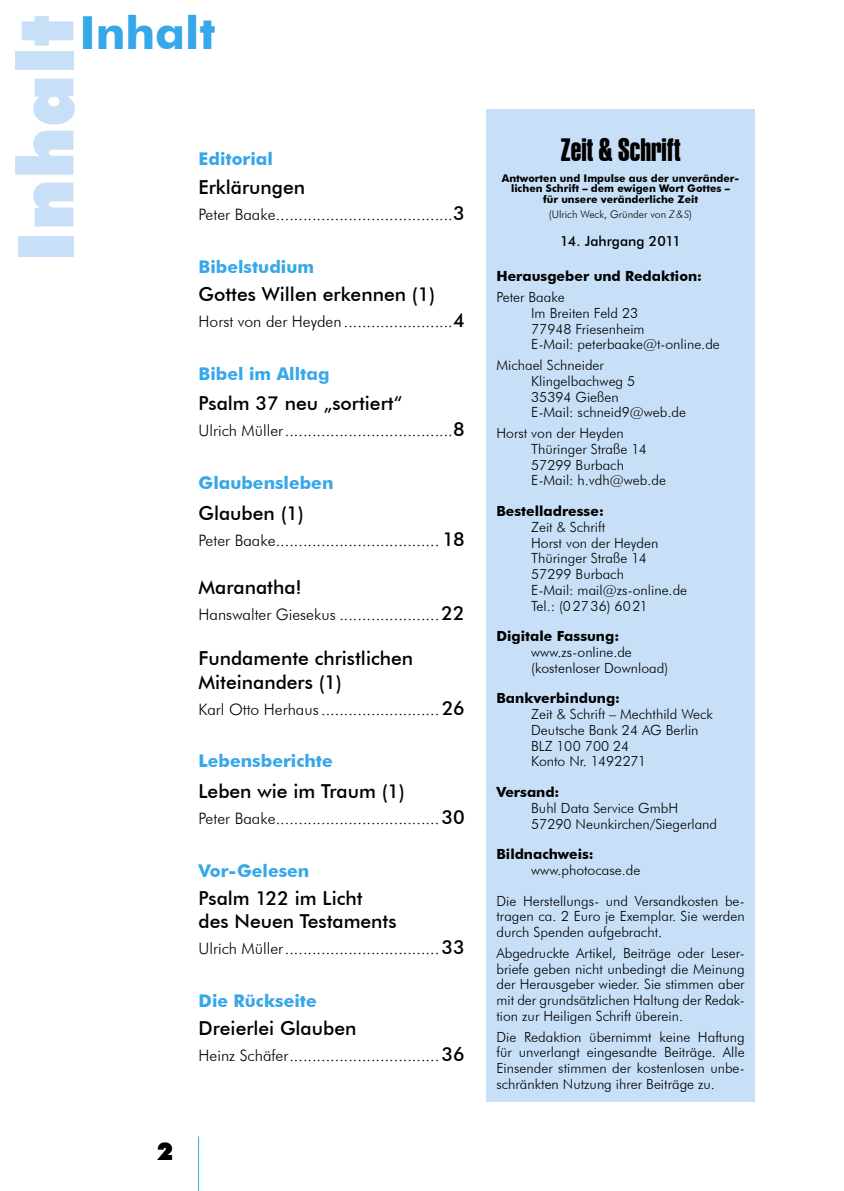
<style>
.page{position:relative;width:844px;height:1191px;background:#fff}
.page>*{position:absolute;margin:0;border:0;box-sizing:border-box;transform-origin:0 0}
.t1{font:900 77px "Futura BT";color:#c8e0f7}
.t2{font:700 45.5px "Futura BT";color:#36a7e9}
.Impressum_Ueberschriften{font:31.5px "Swiss 911 BT Extra Compressed";color:#000}
.Links{font:900 24.5px "Futura BT";color:#000}
.Introtext{font:500 19.25px/23.1px "Futura BT";color:#000}
.Introtext-2{font:700 17.5px "Futura BT";color:#36a7e9}
.Introtext-3{font:300 15.75px "Futura BT";color:#000}
.Impressum{font:300 14px/15.8px "Futura BT";color:#000;text-align:justify}
.Impressum_Ueberschriften-2{font:700 14px "Futura BT";color:#000}
.Impressum_Ueberschriften-3{font:300 14px "Futura BT";color:#000}
.Impressum_Ueberschriften-4{font:500 14px "Futura BT";color:#000}
.Impressum_Ueberschriften-5{font:700 10.5px/10.5px "Futura BT";color:#000;text-align:center}
.Impressum_Ueberschriften-6{font:300 10.5px "Futura BT";color:#000}
.s1{font-weight:500;font-size:19.25px}
.s2{font-style:italic}
</style>
<div class="page">
<hr style="left:198px;top:1136px;width:1px;height:55px;background:#36a7e9">
<div style="left:486px;top:109px;width:268px;height:992px;background:#c8e0f7"></div>
<p class="t1" style="left:-1px;top:262px;width:248px;rotate:-90deg">Inhalt</p>
<p class="t2" style="left:79px;top:6px;width:138px">Inhalt</p>
<p class="Introtext-2" style="left:198px;top:148px;width:76px">Editorial</p>
<p class="Introtext" style="left:198px;top:175px;width:108px">Erklärungen</p>
<p class="Introtext-3" style="left:198px;top:205px;width:267px">Peter Baake .......................................<span class="s1">3</span></p>
<p class="Introtext-2" style="left:198px;top:256px;width:117px">Bibelstudium</p>
<p class="Introtext" style="left:198px;top:282px;width:238px">Gottes Willen erkennen (1)</p>
<p class="Introtext-3" style="left:198px;top:312px;width:267px">Horst von der Heyden ........................<span class="s1">4</span></p>
<p class="Introtext-2" style="left:198px;top:363px;width:132px">Bibel im Alltag</p>
<p class="Introtext" style="left:198px;top:392px;width:205px">Psalm 37 neu „sortiert“</p>
<p class="Introtext-3" style="left:198px;top:421px;width:267px">Ulrich Müller .....................................<span class="s1">8</span></p>
<p class="Introtext-2" style="left:198px;top:472px;width:136px">Glaubensleben</p>
<p class="Introtext" style="left:198px;top:501px;width:107px">Glauben (1)</p>
<p class="Introtext-3" style="left:198px;top:530px;width:268px">Peter Baake .................................... <span class="s1">18</span></p>
<p class="Introtext" style="left:198px;top:575px;width:105px">Maranatha!</p>
<p class="Introtext-3" style="left:198px;top:604px;width:267px">Hanswalter Giesekus ......................<span class="s1">22</span></p>
<p class="Introtext" style="left:198px;top:647px;width:216px">Fundamente christlichen<br>Miteinanders (1)</p>
<p class="Introtext-3" style="left:198px;top:699px;width:267px">Karl Otto Herhaus .......................... <span class="s1">26</span></p>
<p class="Introtext-2" style="left:198px;top:750px;width:136px">Lebensberichte</p>
<p class="Introtext" style="left:198px;top:779px;width:208px">Leben wie im Traum (1)</p>
<p class="Introtext-3" style="left:198px;top:808px;width:267px">Peter Baake ....................................<span class="s1">30</span></p>
<p class="Introtext-2" style="left:198px;top:859px;width:112px">Vor-Gelesen</p>
<p class="Introtext" style="left:198px;top:886px;width:199px">Psalm 122 im Licht des Neuen Testaments</p>
<p class="Introtext-3" style="left:198px;top:939px;width:267px">Ulrich Müller ..................................<span class="s1">33</span></p>
<p class="Introtext-2" style="left:198px;top:990px;width:120px">Die Rückseite</p>
<p class="Introtext" style="left:198px;top:1017px;width:159px">Dreierlei Glauben</p>
<p class="Introtext-3" style="left:198px;top:1046px;width:267px">Heinz Schäfer .................................<span class="s1">36</span></p>
<p class="Links" style="left:157px;top:1136px;width:18px">2</p>
<p class="Impressum_Ueberschriften" style="left:560px;top:132px;width:121px">Zeit &amp; Schrift</p>
<p class="Impressum_Ueberschriften-5" style="left:501px;top:173px;width:239px">Antworten und Impulse aus der unveränder&shy;lichen Schrift – dem ewigen Wort Gottes –<br>für unsere veränderliche Zeit</p>
<p class="Impressum_Ueberschriften-6" style="left:549px;top:208px;width:145px">(Ulrich Weck, Gründer von <span class="s2">Z &amp; S</span>)</p>
<p class="Impressum_Ueberschriften-4" style="left:560px;top:232px;width:122px">14. Jahrgang 2011</p>
<p class="Impressum_Ueberschriften-2" style="left:496px;top:268px;width:207px">Herausgeber und Redaktion:</p>
<p class="Impressum" style="left:496px;top:289px;width:70px">Peter Baake</p>
<p class="Impressum" style="left:531px;top:305px;width:109px">Im Breiten Feld 23</p>
<p class="Impressum" style="left:531px;top:321px;width:115px">77948 Friesenheim</p>
<p class="Impressum" style="left:531px;top:336px;width:190px">E-Mail: peterbaake@t-online.de</p>
<p class="Impressum" style="left:496px;top:357px;width:109px">Michael Schneider</p>
<p class="Impressum" style="left:531px;top:373px;width:106px">Klingelbachweg 5</p>
<p class="Impressum" style="left:531px;top:389px;width:89px">35394 Gießen</p>
<p class="Impressum" style="left:531px;top:404px;width:156px">E-Mail: schneid9@web.de</p>
<p class="Impressum" style="left:496px;top:425px;width:129px">Horst von der Heyden</p>
<p class="Impressum" style="left:531px;top:441px;width:117px">Thüringer Straße 14</p>
<p class="Impressum" style="left:531px;top:457px;width:94px">57299 Burbach</p>
<p class="Impressum" style="left:531px;top:472px;width:136px">E-Mail: h.vdh@web.de</p>
<p class="Impressum_Ueberschriften-2" style="left:496px;top:502px;width:109px">Bestelladresse:</p>
<p class="Impressum" style="left:531px;top:519px;width:75px">Zeit &amp; Schrift</p>
<p class="Impressum" style="left:531px;top:534px;width:129px">Horst von der Heyden</p>
<p class="Impressum" style="left:531px;top:550px;width:117px">Thüringer Straße 14</p>
<p class="Impressum" style="left:531px;top:566px;width:94px">57299 Burbach</p>
<p class="Impressum" style="left:531px;top:582px;width:157px">E-Mail: mail@zs-online.de</p>
<p class="Impressum" style="left:531px;top:597px;width:118px">Tel.: (0 27 36) 60 21</p>
<p class="Impressum_Ueberschriften-2" style="left:496px;top:628px;width:124px">Digitale Fassung:</p>
<p class="Impressum" style="left:531px;top:644px;width:102px">www.zs-online.de</p>
<p class="Impressum" style="left:531px;top:660px;width:138px">(kostenloser Download)</p>
<p class="Impressum_Ueberschriften-2" style="left:496px;top:690px;width:125px">Bankverbindung:</p>
<p class="Impressum" style="left:531px;top:706px;width:183px">Zeit &amp; Schrift – Mechthild Weck</p>
<p class="Impressum" style="left:531px;top:722px;width:169px">Deutsche Bank 24 AG Berlin</p>
<p class="Impressum" style="left:531px;top:737px;width:100px">BLZ 100 700 24</p>
<p class="Impressum" style="left:531px;top:753px;width:116px">Konto Nr. 1492271</p>
<p class="Impressum_Ueberschriften-2" style="left:496px;top:783px;width:64px">Versand:</p>
<p class="Impressum" style="left:531px;top:800px;width:148px">Buhl Data Service GmbH</p>
<p class="Impressum" style="left:531px;top:815px;width:187px">57290 Neunkirchen/Siegerland</p>
<p class="Impressum_Ueberschriften-2" style="left:496px;top:845px;width:99px">Bildnachweis:</p>
<p class="Impressum_Ueberschriften-3" style="left:531px;top:861px;width:111px">www.photocase.de</p>
<p class="Impressum" style="left:496px;top:892px;width:250px">Die Herstellungs- und Versandkosten be&shy;tragen ca. 2 Euro je Exemplar. Sie werden durch Spenden aufgebracht.</p>
<p class="Impressum" style="left:496px;top:945px;width:250px">Abgedruckte Artikel, Beiträge oder Leser&shy;briefe geben nicht unbedingt die Meinung der Herausgeber wieder. Sie stimmen aber mit der grundsätzlichen Haltung der Redak&shy;tion zur Heiligen Schrift überein.</p>
<p class="Impressum" style="left:496px;top:1028px;width:250px">Die Redaktion übernimmt keine Haftung für unverlangt eingesandte Beiträge. Alle Einsender stimmen der kostenlosen unbe&shy;schränkten Nutzung ihrer Beiträge zu.</p>
</div>
